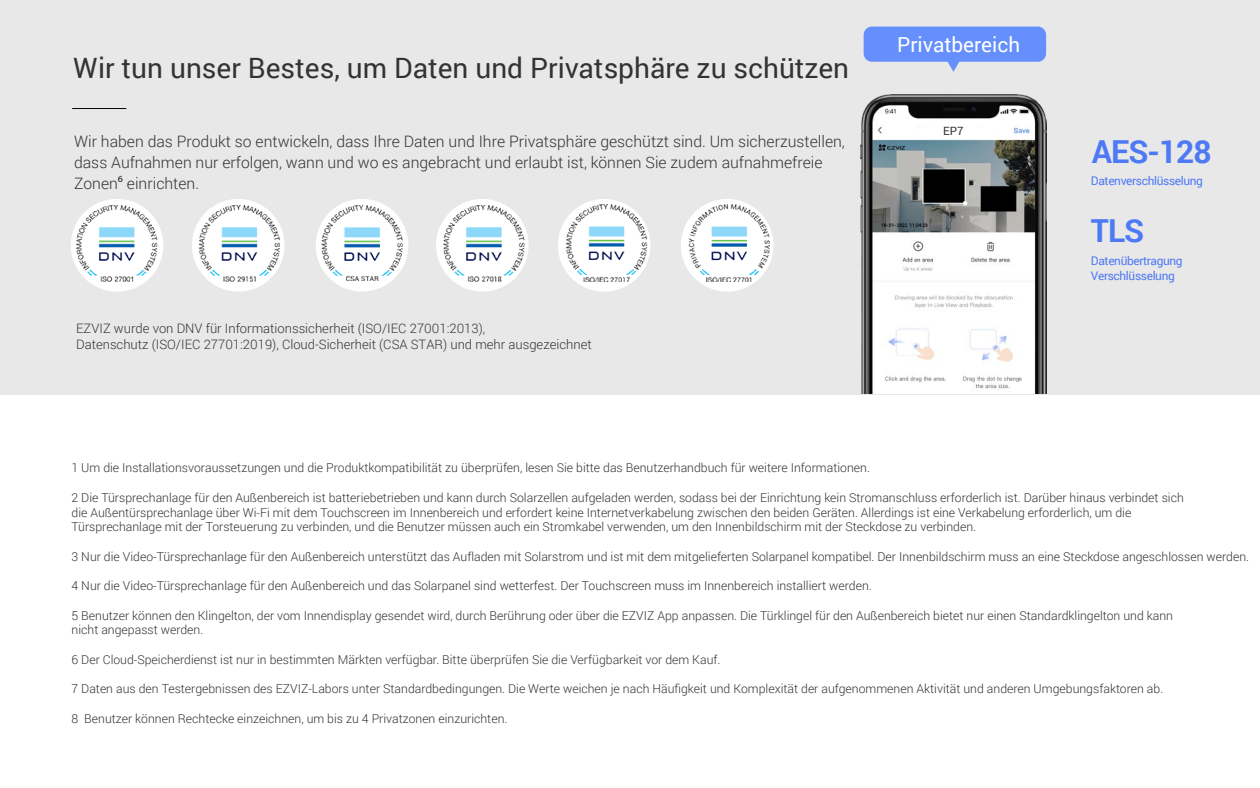
<style>
.page{position:relative;width:1260px;height:788px;background:#fff}
.page>*{position:absolute;margin:0;border:0;box-sizing:border-box;transform-origin:0 0}
.t1{font:700 31.68px "Roboto";letter-spacing:-.03em;color:#4d79f4}
.t2{font:28px "Roboto";color:#333}
.t3{font:20.65px "Roboto";color:#fff}
.t4{font:300 15.75px/21px "Roboto";color:#333}
.t5{font:300 13.04px/15.7px "Roboto";color:#333}
.t6{font:300 12.25px/14.7px "Roboto";color:#333}
.t7{font:11.9px/14.3px "Roboto";letter-spacing:-.03em;color:#4d79f4}
.t8{font:11.38px "Roboto";color:#333}
.s1{font-family:"Myriad Pro";font-weight:400}
</style>
<div class="page">
<div style="left:0;top:0;width:1260px;height:394px;background:#e8e8e8"></div>
<div style="left:71px;top:199px;width:92px;height:92px;background:#fff;border-radius:50%"></div>
<div style="left:192px;top:199px;width:93px;height:92px;background:#fff;border-radius:50%"></div>
<div style="left:316px;top:199px;width:92px;height:92px;background:#fff;border-radius:50%"></div>
<div style="left:436px;top:199px;width:93px;height:92px;background:#fff;border-radius:50%"></div>
<div style="left:558px;top:199px;width:93px;height:92px;background:#fff;border-radius:50%"></div>
<div style="left:681px;top:199px;width:92px;height:92px;background:#fff;border-radius:50%"></div>
<img style="left:76px;top:204px;width:693px;height:78px">
<img style="left:861px;top:95px;width:186px;height:298px">
<div style="left:864px;top:27px;width:182px;height:35px;background:#648ffc;border-radius:8px"></div>
<svg style="left:946px;top:61px;width:15px;height:11px"></svg>
<hr style="left:72px;top:108px;width:54px;height:1px;background:#050505">
<div style="left:917px;top:128px;width:76px;height:10px;background:#fff"></div>
<h2 class="t2" style="left:73px;top:49px;width:777px">Wir tun unser Bestes, um Daten und Privatsphäre zu schützen</h2>
<p class="t4" style="left:74px;top:130px;width:772px">Wir haben das Produkt so entwickeln, dass Ihre Daten und Ihre Privatsphäre geschützt sind. Um sicherzustellen, dass Aufnahmen nur erfolgen, wann und wo es angebracht und erlaubt ist, können Sie zudem aufnahmefreie<br>Zonen<span class="s1">6</span> einrichten.</p>
<h3 class="t3" style="left:897px;top:30px;width:124px">Privatbereich</h3>
<p class="t8" style="left:943px;top:122px;width:22px">EP7</p>
<p class="t5" style="left:76px;top:320px;width:517px">EZVIZ wurde von DNV für Informationssicherheit (ISO/IEC 27001:2013),<br>Datenschutz (ISO/IEC 27701:2019), Cloud-Sicherheit (CSA STAR) und mehr ausgezeichnet</p>
<h1 class="t1" style="left:1092px;top:129px;width:121px">AES-128</h1>
<p class="t7" style="left:1091px;top:173px;width:114px">Datenverschlüsselung</p>
<h1 class="t1" style="left:1091px;top:208px;width:55px">TLS</h1>
<p class="t7" style="left:1091px;top:253px;width:93px">Datenübertragung<br>Verschlüsselung</p>
<p class="t6" style="left:72px;top:460px;width:800px">1 Um die Installationsvoraussetzungen und die Produktkompatibilität zu überprüfen, lesen Sie bitte das Benutzerhandbuch für weitere Informationen.</p>
<p class="t6" style="left:72px;top:489px;width:1114px">2 Die Türsprechanlage für den Außenbereich ist batteriebetrieben und kann durch Solarzellen aufgeladen werden, sodass bei der Einrichtung kein Stromanschluss erforderlich ist. Darüber hinaus verbindet sich die Außentürsprechanlage über Wi-Fi mit dem Touchscreen im Innenbereich und erfordert keine Internetverkabelung zwischen den beiden Geräten. Allerdings ist eine Verkabelung erforderlich, um die<br>Türsprechanlage mit der Torsteuerung zu verbinden, und die Benutzer müssen auch ein Stromkabel verwenden, um den Innenbildschirm mit der Steckdose zu verbinden.</p>
<p class="t6" style="left:72px;top:548px;width:1179px">3 Nur die Video-Türsprechanlage für den Außenbereich unterstützt das Aufladen mit Solarstrom und ist mit dem mitgelieferten Solarpanel kompatibel. Der Innenbildschirm muss an eine Steckdose angeschlossen werden.</p>
<p class="t6" style="left:72px;top:578px;width:802px">4 Nur die Video-Türsprechanlage für den Außenbereich und das Solarpanel sind wetterfest. Der Touchscreen muss im Innenbereich installiert werden.</p>
<p class="t6" style="left:72px;top:607px;width:1103px">5 Benutzer können den Klingelton, der vom Innendisplay gesendet wird, durch Berührung oder über die EZVIZ App anpassen. Die Türklingel für den Außenbereich bietet nur einen Standardklingelton und kann nicht angepasst werden.</p>
<p class="t6" style="left:72px;top:651px;width:650px">6 Der Cloud-Speicherdienst ist nur in bestimmten Märkten verfügbar. Bitte überprüfen Sie die Verfügbarkeit vor dem Kauf.</p>
<p class="t6" style="left:72px;top:681px;width:1093px">7 Daten aus den Testergebnissen des EZVIZ-Labors unter Standardbedingungen. Die Werte weichen je nach Häufigkeit und Komplexität der aufgenommenen Aktivität und anderen Umgebungsfaktoren ab.</p>
<p class="t6" style="left:72px;top:710px;width:437px">8 Benutzer können Rechtecke einzeichnen, um bis zu 4 Privatzonen einzurichten.</p>
</div>
